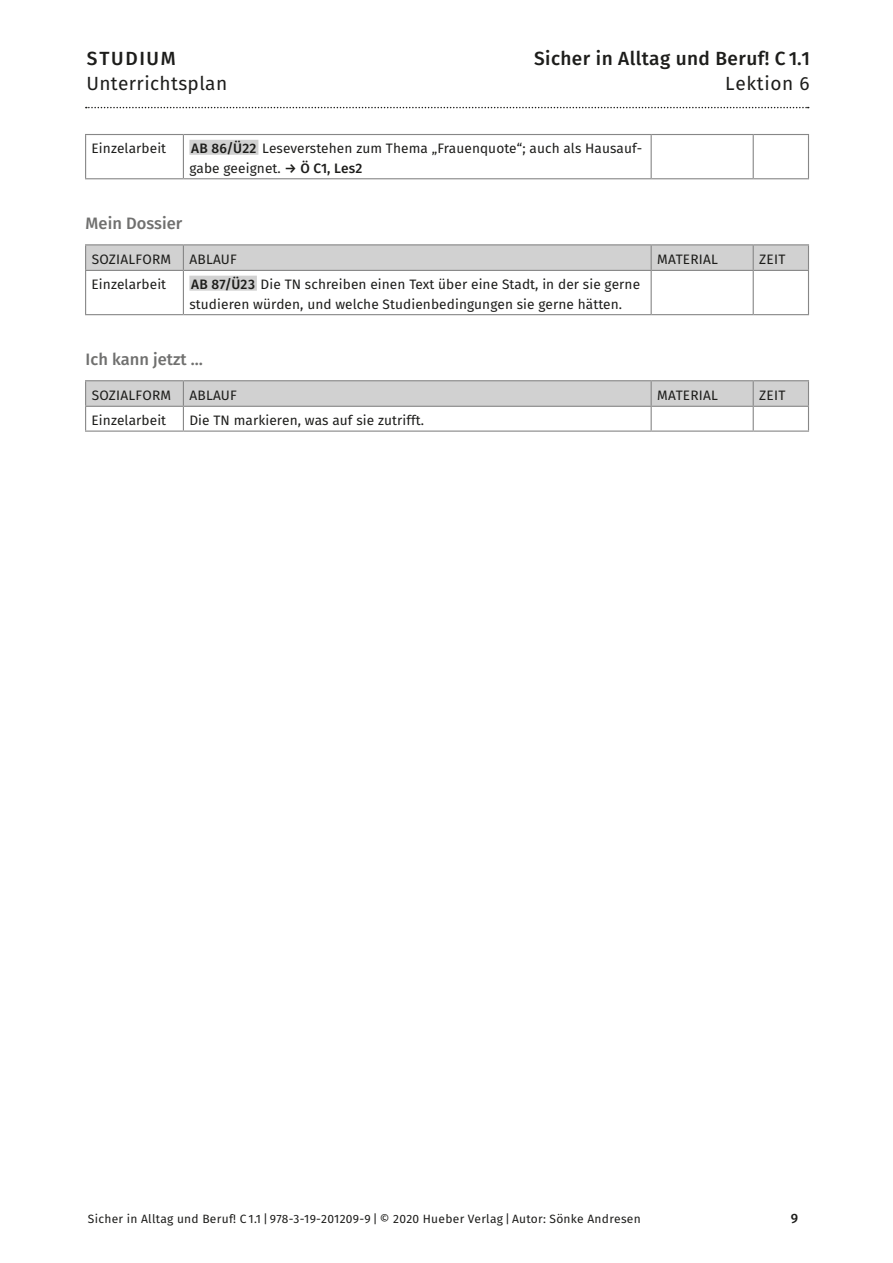
<style>
.page{position:relative;width:893px;height:1263px;background:#fff}
.page>*{position:absolute;margin:0;border:0;box-sizing:border-box;transform-origin:0 0}
.t1{font:500 19.05px "Susp Sans";letter-spacing:.02em;color:#1d1d1b}
.t2{font:19.05px "Susp Sans";letter-spacing:.02em;color:#1d1d1b}
.t3{font:500 19.05px "Susp Sans";letter-spacing:.085em;color:#1d1d1b}
.t4{font:500 16.5px "Susp Sans";color:#70706f}
.t5{font:13.65px/19.5px "Susp Sans";letter-spacing:.005em;color:#1d1d1b}
.t6{font:500 13.5px "Susp Sans";color:#1d1d1b}
.t7{font:12px "Susp Sans";letter-spacing:.025em;color:#1d1d1b}
.s1{font-weight:500}
</style>
<div class="page">
<svg style="left:86px;top:107px;width:723px;height:1px"></svg>
<hr style="left:85px;top:135px;width:1px;height:43px;background:#878787">
<hr style="left:183px;top:135px;width:1px;height:43px;background:#878787">
<hr style="left:651px;top:135px;width:1px;height:43px;background:#878787">
<hr style="left:753px;top:135px;width:1px;height:43px;background:#878787">
<hr style="left:808px;top:135px;width:1px;height:43px;background:#878787">
<hr style="left:85px;top:134px;width:98px;height:1px;background:#878787">
<hr style="left:183px;top:134px;width:468px;height:1px;background:#878787">
<hr style="left:651px;top:134px;width:102px;height:1px;background:#878787">
<hr style="left:753px;top:134px;width:56px;height:1px;background:#878787">
<hr style="left:85px;top:178px;width:98px;height:1px;background:#878787">
<hr style="left:183px;top:178px;width:468px;height:1px;background:#878787">
<hr style="left:651px;top:178px;width:102px;height:1px;background:#878787">
<hr style="left:753px;top:178px;width:56px;height:1px;background:#878787">
<div style="left:189px;top:140px;width:69px;height:15px;background:#d1d1d1"></div>
<hr style="left:85px;top:244px;width:98px;height:1px;background:#878787">
<hr style="left:183px;top:244px;width:468px;height:1px;background:#878787">
<hr style="left:651px;top:244px;width:102px;height:1px;background:#878787">
<hr style="left:753px;top:244px;width:56px;height:1px;background:#878787">
<svg style="left:85px;top:245px;width:724px;height:25px;background:#cecece"></svg>
<hr style="left:85px;top:271px;width:1px;height:43px;background:#878787">
<hr style="left:85px;top:270px;width:98px;height:1px;background:#878787">
<hr style="left:183px;top:270px;width:468px;height:1px;background:#878787">
<hr style="left:651px;top:270px;width:102px;height:1px;background:#878787">
<hr style="left:753px;top:270px;width:56px;height:1px;background:#878787">
<hr style="left:183px;top:271px;width:1px;height:43px;background:#878787">
<hr style="left:651px;top:271px;width:1px;height:43px;background:#878787">
<hr style="left:753px;top:271px;width:1px;height:43px;background:#878787">
<hr style="left:808px;top:271px;width:1px;height:43px;background:#878787">
<hr style="left:85px;top:314px;width:98px;height:1px;background:#878787">
<hr style="left:183px;top:314px;width:468px;height:1px;background:#878787">
<hr style="left:651px;top:314px;width:102px;height:1px;background:#878787">
<hr style="left:753px;top:314px;width:56px;height:1px;background:#878787">
<div style="left:189px;top:276px;width:68px;height:15px;background:#d1d1d1"></div>
<hr style="left:85px;top:380px;width:98px;height:1px;background:#878787">
<hr style="left:183px;top:380px;width:468px;height:1px;background:#878787">
<hr style="left:651px;top:380px;width:102px;height:1px;background:#878787">
<hr style="left:753px;top:380px;width:56px;height:1px;background:#878787">
<svg style="left:85px;top:381px;width:724px;height:49px"></svg>
<hr style="left:85px;top:430px;width:98px;height:2px;background:#878787">
<hr style="left:183px;top:430px;width:468px;height:2px;background:#878787">
<hr style="left:651px;top:430px;width:102px;height:2px;background:#878787">
<hr style="left:753px;top:430px;width:56px;height:2px;background:#878787">
<h1 class="t3" style="left:87px;top:43px;width:90px">STUDIUM</h1>
<h1 class="t1" style="left:534px;top:43px;width:277px">Sicher in Alltag und Beruf! C 1.1</h1>
<h1 class="t2" style="left:86px;top:68px;width:142px">Unterrichtsplan</h1>
<h1 class="t2" style="left:725px;top:69px;width:86px">Lektion 6</h1>
<p class="t5" style="left:92px;top:138px;width:76px">Einzelarbeit</p>
<p class="t5" style="left:189px;top:138px;width:454px"><span class="s1">AB 86/Ü22</span> Leseverstehen zum Thema „Frauenquote“; auch als Hausauf&shy;gabe geeignet. <span class="s1">→ Ö C1, Les2</span></p>
<p class="t4" style="left:86px;top:210px;width:98px">Mein Dossier</p>
<p class="t5" style="left:92px;top:249px;width:81px">SOZIALFORM</p>
<p class="t5" style="left:189px;top:249px;width:49px">ABLAUF</p>
<p class="t5" style="left:657px;top:249px;width:62px">MATERIAL</p>
<p class="t5" style="left:759px;top:249px;width:28px">ZEIT</p>
<p class="t5" style="left:92px;top:274px;width:76px">Einzelarbeit</p>
<p class="t5" style="left:189px;top:274px;width:452px"><span class="s1">AB 87/Ü23</span> Die TN schreiben einen Text über eine Stadt, in der sie gerne studieren würden, und welche Studienbedingungen sie gerne hätten.</p>
<p class="t4" style="left:86px;top:346px;width:119px">Ich kann jetzt …</p>
<p class="t5" style="left:92px;top:385px;width:81px">SOZIALFORM</p>
<p class="t5" style="left:189px;top:385px;width:49px">ABLAUF</p>
<p class="t5" style="left:657px;top:385px;width:62px">MATERIAL</p>
<p class="t5" style="left:759px;top:385px;width:28px">ZEIT</p>
<p class="t5" style="left:92px;top:410px;width:76px">Einzelarbeit</p>
<p class="t5" style="left:189px;top:410px;width:236px">Die TN markieren, was auf sie zutrifft.</p>
<p class="t7" style="left:88px;top:1209px;width:554px">Sicher in Alltag und Beruf! C 1.1 | 978-3-19-201209-9 | © 2020 Hueber Verlag | Autor: Sönke Andresen</p>
<p class="t6" style="left:791px;top:1207px;width:9px">9</p>
</div>
